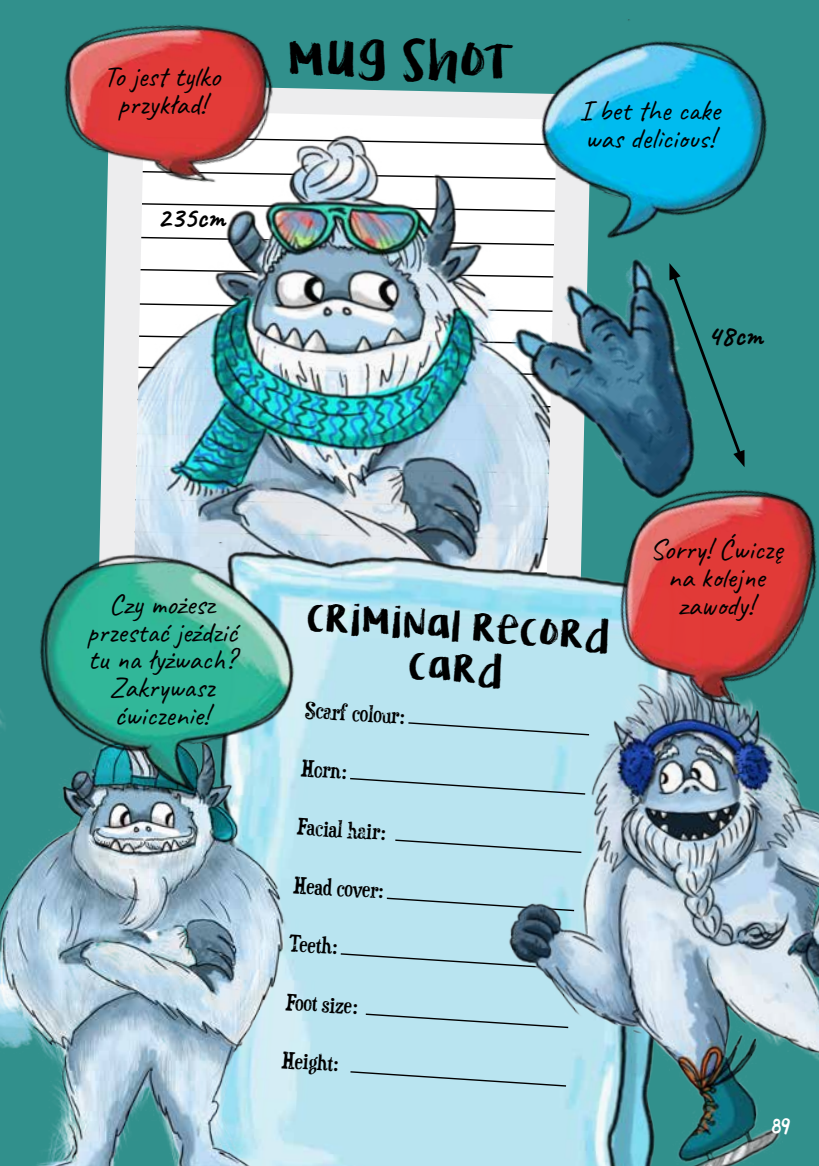
<style>
.page{position:relative;width:819px;height:1166px;background:#31908c}
.page>*{position:absolute;margin:0;border:0;box-sizing:border-box;transform-origin:0 0}
.t1{font:44.98px "KG Lifeis Messy";color:#000}
.t2{font:34.82px/41.8px "KG Lifeis Messy";color:#000;text-align:center}
.t3{font:29.22px/27.8px "Caveat";color:#000;text-align:center}
.t4{font:700 29.22px "Caveat";color:#000}
.t5{font:28px "Freshly Squeezed Caps";color:#fff}
.t6{font:21.18px "Duality Steel";color:#000}
</style>
<div class="page">
<svg style="left:99px;top:88px;width:398px;height:448px;background:#d5e1e1"></svg>
<svg style="left:293px;top:110px;width:204px;height:3px"></svg>
<img style="left:133px;top:113px;width:364px;height:423px">
<img style="left:497px;top:19px;width:270px;height:174px">
<img style="left:162px;top:531px;width:408px;height:635px">
<svg style="left:407px;top:721px;width:91px;height:15px"></svg>
<svg style="left:348px;top:777px;width:150px;height:18px;background:#aad2dd"></svg>
<svg style="left:394px;top:839px;width:104px;height:15px;background:#a7ced9"></svg>
<svg style="left:385px;top:897px;width:113px;height:15px;background:#a7cfd9"></svg>
<svg style="left:339px;top:952px;width:159px;height:18px;background:#aad2dd"></svg>
<svg style="left:364px;top:1013px;width:134px;height:16px;background:#a8d0db"></svg>
<svg style="left:349px;top:1070px;width:149px;height:17px;background:#a9d1dc"></svg>
<img style="left:498px;top:648px;width:321px;height:518px">
<img style="left:570px;top:525px;width:249px;height:214px">
<img style="left:0;top:710px;width:315px;height:456px">
<img style="left:24px;top:536px;width:298px;height:274px">
<img style="left:64px;top:25px;width:229px;height:176px">
<img style="left:470px;top:193px;width:343px;height:342px">
<p class="t3" style="left:103px;top:62px;width:118px">To jest tylko przykład!</p>
<p class="t4" style="left:157px;top:198px;width:68px">235cm</p>
<h1 class="t1" style="left:288px;top:25px;width:227px">mug shot</h1>
<p class="t3" style="left:579px;top:97px;width:142px;text-align:left">I bet the cake was delicious!</p>
<p class="t4" style="left:707px;top:317px;width:55px">48cm</p>
<p class="t3" style="left:86px;top:590px;width:152px">Czy możesz przestać jeździć tu na łyżwach?<br>Zakrywasz ćwiczenie!</p>
<p class="t2" style="left:309px;top:595px;width:304px;rotate:4deg">criminal record card</p>
<p class="t6" style="left:306px;top:696px;width:101px;rotate:4deg">Scar f colou r:</p>
<p class="t6" style="left:302px;top:755px;width:46px;rotate:4deg">Hor n:</p>
<p class="t6" style="left:298px;top:813px;width:89px;rotate:4deg">Faci al ha ir:</p>
<p class="t6" style="left:294px;top:871px;width:91px;rotate:4deg">Hea d cover :</p>
<p class="t6" style="left:291px;top:930px;width:48px;rotate:4deg">Teeth:</p>
<p class="t6" style="left:287px;top:988px;width:73px;rotate:4deg">Foo t size:</p>
<p class="t6" style="left:283px;top:1047px;width:57px;rotate:4deg">Height:</p>
<p class="t3" style="left:649px;top:536px;width:134px">Sorry! Ćwiczę na kolejne zawody!</p>
<p class="t5" style="left:771px;top:1111px;width:21px">89</p>
</div>
